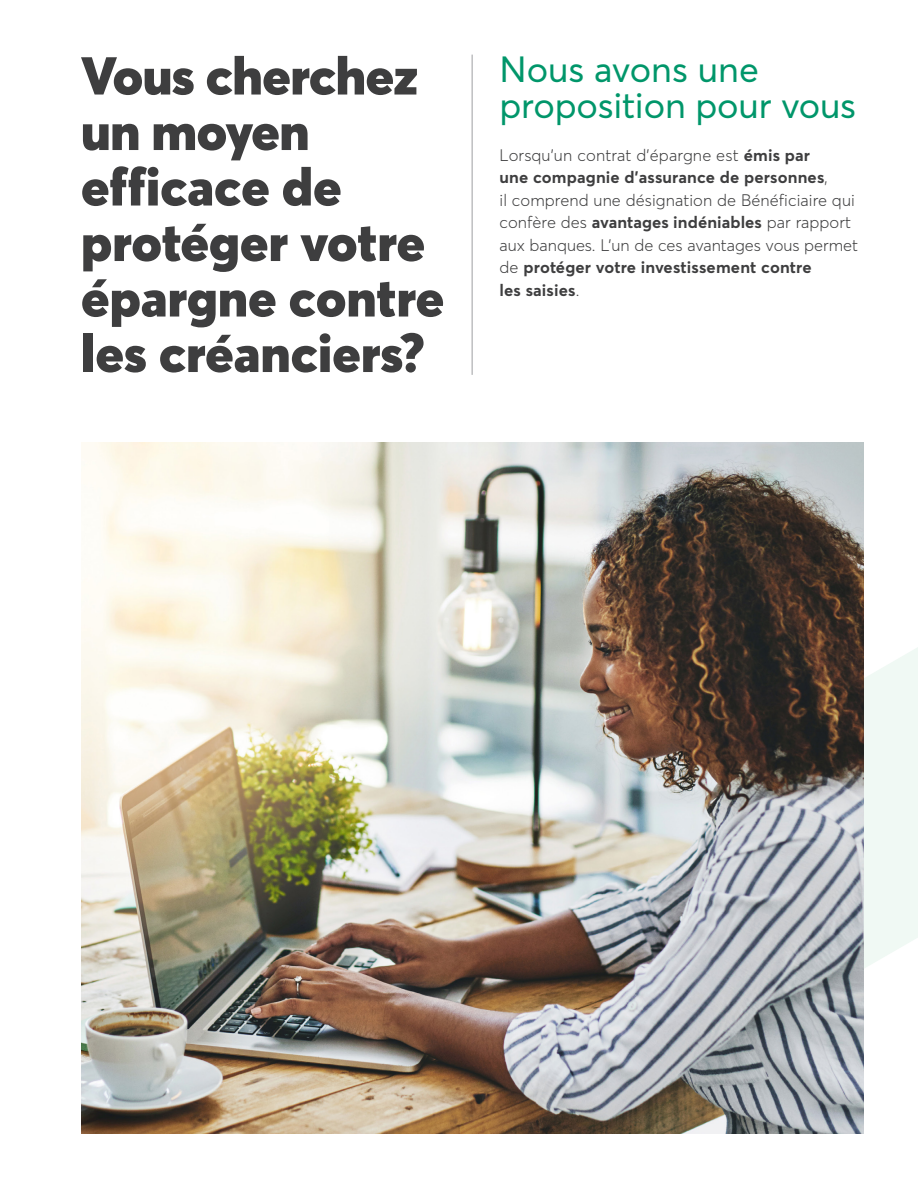
<style>
.page{position:relative;width:918px;height:1188px;background:#fff}
.page>*{position:absolute;margin:0;border:0;box-sizing:border-box;transform-origin:0 0}
.t1{font:900 52.5px/55.5px "Averta";color:#3e3e3f}
.t2{font:36px/36px "Averta";letter-spacing:-.005em;color:#00966a}
.t3{font:300 16.5px/22.5px "Averta";letter-spacing:.005em;color:#3e3e3f}
.s1{font-weight:700}
</style>
<div class="page">
<svg style="left:864px;top:647px;width:54px;height:321px;fill:#f0f9f4"></svg>
<img style="left:81px;top:443px;width:783px;height:691px">
<hr style="left:472px;top:55px;width:1px;height:320px;background:#9d9fa2">
<h2 class="t1" style="left:81px;top:47px;width:365px">Vous cherchez un moyen efficace de protéger votre épargne contre les créanciers?</h2>
<h3 class="t2" style="left:500px;top:51px;width:358px">Nous avons une proposition pour vous</h3>
<p class="t3" style="left:500px;top:143px;width:360px">Lorsqu’un contrat d’épargne est <span class="s1">émis par<br>une compagnie d’assurance de personnes</span>,<br>il comprend une désignation de Bénéficiaire qui confère des <span class="s1">avantages indéniables</span> par rapport aux banques. L’un de ces avantages vous permet de <span class="s1">protéger votre investissement contre<br>les saisies</span>.</p>
</div>
